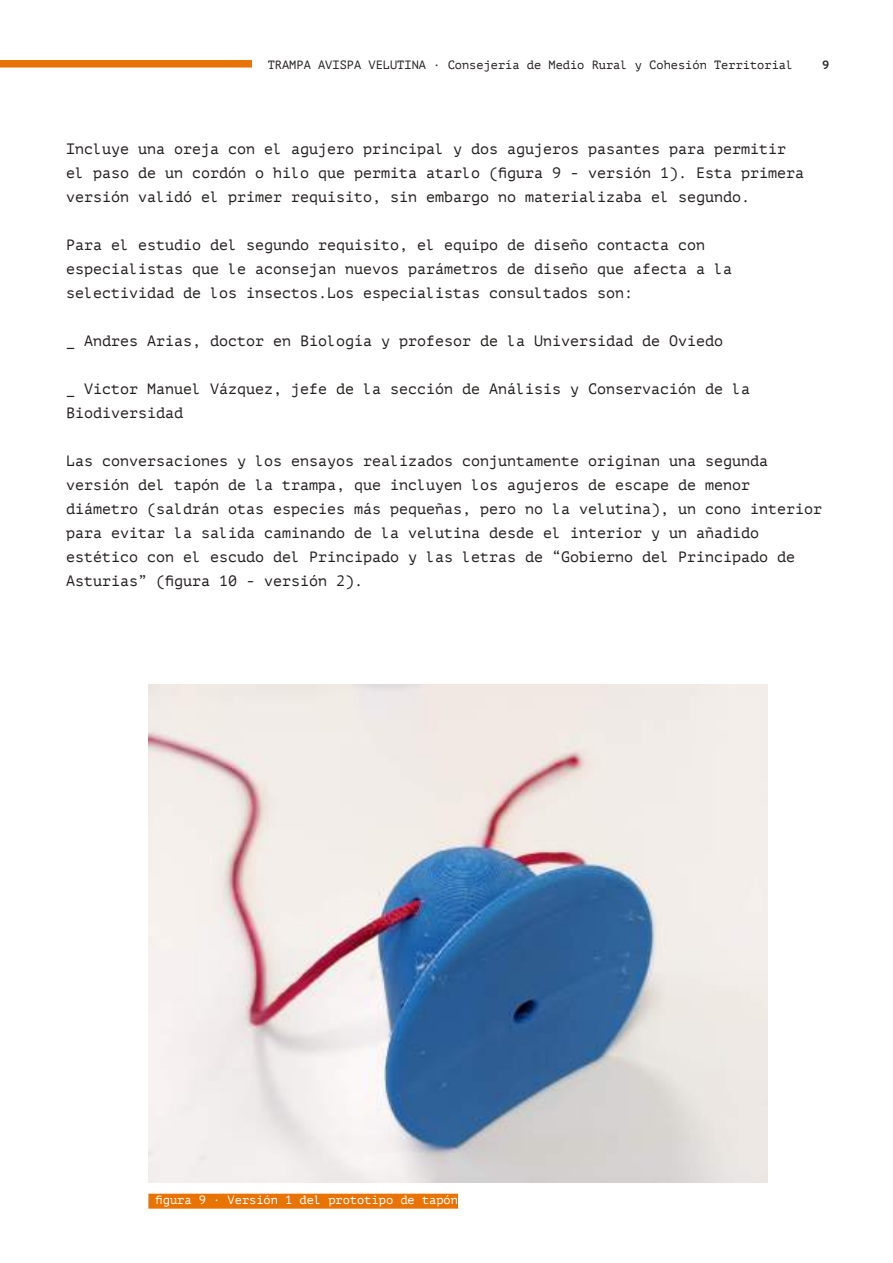
<style>
.page{position:relative;width:893px;height:1263px;background:#fff}
.page>*{position:absolute;margin:0;border:0;box-sizing:border-box;transform-origin:0 0}
.t1{font:15px/24px "PT Mono";color:#241f1f}
.t2{font:12px "PT Mono";color:#241f1f}
.t3{font:12px "PT Mono";color:#fff}
.t4{font:700 12px "PT Mono";color:#2e292a}
</style>
<div class="page">
<div style="left:148px;top:1194px;width:310px;height:15px;background:#e97300"></div>
<div style="left:0;top:60px;width:252px;height:8px;background:#e97300"></div>
<img style="left:148px;top:685px;width:619px;height:497px">
<p class="t2" style="left:268px;top:58px;width:527px">TRAMPA AVISPA VELUTINA · Consejería de Medio Rural y Cohesión Territorial</p>
<p class="t4" style="left:822px;top:58px;width:9px">9</p>
<p class="t1" style="left:66px;top:137px;width:739px">Incluye una oreja con el agujero principal y dos agujeros pasantes para permitir el paso de un cordón o hilo que permita atarlo (figura 9 - versión 1). Esta primera versión validó el primer requisito, sin embargo no materializaba el segundo.</p>
<p class="t1" style="left:66px;top:233px;width:667px">Para el estudio del segundo requisito, el equipo de diseño contacta con especialistas que le aconsejan nuevos parámetros de diseño que afecta a la selectividad de los insectos.Los especialistas consultados son:</p>
<p class="t1" style="left:66px;top:329px;width:658px">_ Andres Arias, doctor en Biología y profesor de la Universidad de Oviedo</p>
<p class="t1" style="left:66px;top:377px;width:685px">_ Victor Manuel Vázquez, jefe de la sección de Análisis y Conservación de la<br>Biodiversidad</p>
<p class="t1" style="left:66px;top:449px;width:757px">Las conversaciones y los ensayos realizados conjuntamente originan una segunda versión del tapón de la trampa, que incluyen los agujeros de escape de menor diámetro (saldrán otas especies más pequeñas, pero no la velutina), un cono interior para evitar la salida caminando de la velutina desde el interior y un añadido estético con el escudo del Principado y las letras de “Gobierno del Principado de Asturias” (figura 10 - versión 2).</p>
<p class="t3" style="left:156px;top:1193px;width:304px">figura 9 · Versión 1 del prototipo de tapón</p>
</div>
